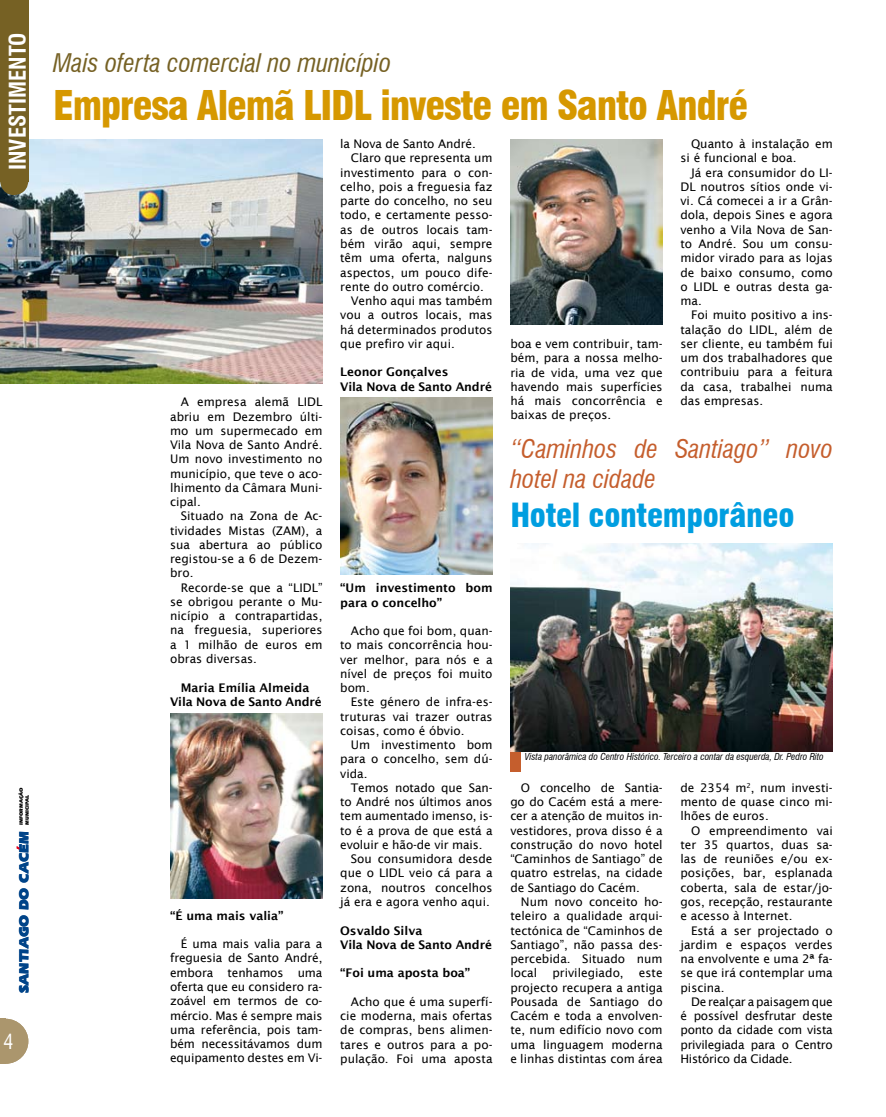
<style>
.page{position:relative;width:886px;height:1117px;background:#fff}
.page>*{position:absolute;margin:0;border:0;box-sizing:border-box;transform-origin:0 0}
.t1{font:900 condensed 40px "Swiss 721 BT";letter-spacing:-.03em;color:#d69800}
.t2{font:900 condensed 32.5px "Swiss 721 BT";letter-spacing:-.01em;color:#009ee0}
.t3{font:italic condensed 25px/30px "Swiss 721 BT";color:#c55e2d}
.t4{font:italic condensed 25px "Swiss 721 BT";color:#766124}
.t5{font:700 condensed 22.5px "Swiss 721 BT";color:#fff}
.t6{font:900 13.75px "Eras IT Cby BT";color:#004489}
.t7{font:11.88px/14.2px "Lucida Sans";color:#000;text-align:justify}
.t8{font:600 11.88px/14.2px "Lucida Sans";color:#000}
.t9{font:italic condensed 9.38px "Swiss 721 BT";color:#000}
.t10{font:900 5px/6px "Eras IT Cby BT";color:#000}
</style>
<div class="page">
<img style="left:0;top:139px;width:322px;height:244px">
<div style="left:0;top:0;width:29px;height:182px;background:#766124"></div>
<svg style="left:0;top:182px;width:28px;height:13px"></svg>
<div style="left:510px;top:750px;width:11px;height:21px;background:#c55e2d"></div>
<svg style="left:5px;top:1018px;width:23px;height:45px"></svg>
<div style="left:0;top:1018px;width:5px;height:45px;background:#ab966d"></div>
<img style="left:340px;top:397px;width:153px;height:177px">
<img style="left:170px;top:713px;width:152px;height:185px">
<img style="left:510px;top:139px;width:153px;height:186px">
<img style="left:510px;top:543px;width:323px;height:208px">
<h3 class="t5" style="left:4px;top:170px;width:139px;rotate:-90deg">INVESTIMENTO</h3>
<p class="t10" style="left:18px;top:824px;width:39px;rotate:-90deg">INFORMAÇÃO<br>MUNICIPAL</p>
<p class="t6" style="left:15px;top:992px;width:163px;rotate:-90deg">SANTIAGO DO CACEM</p>
<h3 class="t4" style="left:53px;top:48px;width:340px">Mais oferta comercial no município</h3>
<h1 class="t1" style="left:53px;top:82px;width:697px">Empresa Alemã LIDL investe em Santo André</h1>
<p class="t7" style="left:170px;top:395px;width:154px;text-indent:11px">A empresa alemã LIDL abriu em Dezembro últi&shy;mo um supermecado em Vila Nova de Santo André.<br>Um novo investimento no município, que teve o aco&shy;lhimento da Câmara Muni&shy;cipal.</p>
<p class="t7" style="left:170px;top:509px;width:154px;text-indent:11px">Situado na Zona de Ac&shy;tividades Mistas (ZAM), a sua abertura ao público registou-se a 6 de Dezem&shy;bro.</p>
<p class="t7" style="left:170px;top:580px;width:154px;text-indent:11px">Recorde-se que a “LIDL” se obrigou perante o Mu&shy;nicípio a contrapartidas, na freguesia, superiores a 1 milhão de euros em obras diversas.</p>
<p class="t8" style="left:170px;top:680px;width:153px;text-align:center">Maria Emília Almeida<br>Vila Nova de Santo André</p>
<p class="t8" style="left:170px;top:908px;width:115px">“É uma mais valia”</p>
<p class="t7" style="left:170px;top:936px;width:154px;text-indent:11px">É uma mais valia para a freguesia de Santo André, embora tenhamos uma oferta que eu considero ra&shy;zoável em termos de co&shy;mércio. Mas é sempre mais uma referência, pois tam&shy;bém necessitávamos dum equipamento destes em Vi-</p>
<p class="t7" style="left:340px;top:137px;width:137px">la Nova de Santo André.</p>
<p class="t7" style="left:351px;top:151px;width:143px">Claro que representa um</p>
<p class="t7" style="left:340px;top:165px;width:154px">investimento para o con-</p>
<p class="t7" style="left:340px;top:179px;width:154px">celho, pois a freguesia faz</p>
<p class="t7" style="left:340px;top:194px;width:154px">parte do concelho, no seu</p>
<p class="t7" style="left:340px;top:208px;width:154px">todo, e certamente pesso-</p>
<p class="t7" style="left:340px;top:222px;width:154px">as de outros locais tam-</p>
<p class="t7" style="left:340px;top:236px;width:154px">bém virão aqui, sempre</p>
<p class="t7" style="left:340px;top:251px;width:154px">têm uma oferta, nalguns</p>
<p class="t7" style="left:340px;top:265px;width:154px">aspectos, um pouco dife-</p>
<p class="t7" style="left:340px;top:279px;width:145px">rente do outro comércio.</p>
<p class="t7" style="left:351px;top:293px;width:143px">Venho aqui mas também</p>
<p class="t7" style="left:340px;top:308px;width:154px">vou a outros locais, mas</p>
<p class="t7" style="left:340px;top:322px;width:154px">há determinados produtos</p>
<p class="t7" style="left:340px;top:336px;width:116px">que prefiro vir aqui.</p>
<p class="t8" style="left:340px;top:365px;width:153px">Leonor Gonçalves<br>Vila Nova de Santo André</p>
<p class="t8" style="left:340px;top:580px;width:154px">“Um investimento bom para o concelho”</p>
<p class="t7" style="left:340px;top:623px;width:154px;text-indent:11px">Acho que foi bom, quan&shy;to mais concorrência hou&shy;ver melhor, para nós e a nível de preços foi muito bom.</p>
<p class="t7" style="left:340px;top:694px;width:154px;text-indent:11px">Este género de infra-es&shy;truturas vai trazer outras coisas, como é óbvio.</p>
<p class="t7" style="left:340px;top:737px;width:154px;text-indent:11px">Um investimento bom para o concelho, sem dú&shy;vida.</p>
<p class="t7" style="left:351px;top:780px;width:143px">Temos notado que San-</p>
<p class="t7" style="left:340px;top:794px;width:154px">to André nos últimos anos</p>
<p class="t7" style="left:340px;top:808px;width:154px">tem aumentado imenso, is-</p>
<p class="t7" style="left:340px;top:823px;width:154px">to é a prova de que está a</p>
<p class="t7" style="left:340px;top:837px;width:144px">evoluir e hão-de vir mais.</p>
<p class="t7" style="left:351px;top:851px;width:143px">Sou consumidora desde</p>
<p class="t7" style="left:340px;top:865px;width:154px">que o LIDL veio cá para a</p>
<p class="t7" style="left:340px;top:880px;width:154px">zona, noutros concelhos</p>
<p class="t7" style="left:340px;top:894px;width:151px">já era e agora venho aqui.</p>
<p class="t8" style="left:340px;top:922px;width:153px">Osvaldo Silva<br>Vila Nova de Santo André</p>
<p class="t8" style="left:340px;top:965px;width:132px">“Foi uma aposta boa”</p>
<p class="t7" style="left:340px;top:994px;width:154px;text-indent:11px">Acho que é uma superfí&shy;cie moderna, mais ofertas de compras, bens alimen&shy;tares e outros para a po&shy;pulação. Foi uma aposta</p>
<p class="t7" style="left:680px;top:137px;width:154px;text-indent:11px">Quanto à instalação em si é funcional e boa.</p>
<p class="t7" style="left:680px;top:165px;width:154px;text-indent:11px">Já era consumidor do LI-DL noutros sítios onde vi&shy;vi. Cá comecei a ir a Grân&shy;dola, depois Sines e agora venho a Vila Nova de San&shy;to André. Sou um consu&shy;midor virado para as lojas de baixo consumo, como o LIDL e outras desta ga&shy;ma.</p>
<p class="t7" style="left:680px;top:308px;width:154px;text-indent:11px">Foi muito positivo a ins&shy;talação do LIDL, além de ser cliente, eu também fui um dos trabalhadores que contribuiu para a feitura da casa, trabalhei numa das empresas.</p>
<h3 class="t3" style="left:510px;top:433px;width:324px">“Caminhos de Santiago” novo hotel na cidade</h3>
<h2 class="t2" style="left:510px;top:495px;width:286px">Hotel contemporâneo</h2>
<p class="t7" style="left:510px;top:336px;width:154px">boa e vem contribuir, tam&shy;bém, para a nossa melho&shy;ria de vida, uma vez que havendo mais superfícies há mais concorrência e baixas de preços.</p>
<p class="t9" style="left:525px;top:750px;width:301px">Vista panorâmica do Centro Histórico. Terceiro a contar da esquerda, Dr. Pedro Rito</p>
<p class="t7" style="left:510px;top:780px;width:154px;text-indent:11px">O concelho de Santia&shy;go do Cacém está a mere&shy;cer a atenção de muitos in&shy;vestidores, prova disso é a construção do novo hotel “Caminhos de Santiago” de quatro estrelas, na cidade de Santiago do Cacém.</p>
<p class="t7" style="left:510px;top:894px;width:154px;text-indent:11px">Num novo conceito ho&shy;teleiro a qualidade arqui&shy;tectónica de “Caminhos de Santiago”, não passa des&shy;percebida. Situado num local</p>
<p class="t7" style="left:552px;top:965px;width:73px">privilegiado,</p>
<p class="t7" style="left:510px;top:965px;width:154px;text-indent:129px">este projecto recupera a antiga Pousada de Santiago do Cacém e toda a envolven&shy;te, num edifício novo com uma linguagem moderna e linhas distintas com área</p>
<p class="t7" style="left:680px;top:780px;width:154px">de 2354 m<sup>2</sup>, num investi&shy;mento de quase cinco mi&shy;lhões de euros.</p>
<p class="t7" style="left:680px;top:823px;width:154px;text-indent:11px">O empreendimento vai ter 35 quartos, duas sa&shy;las de reuniões e/ou ex&shy;posições, bar, esplanada coberta, sala de estar/jo&shy;gos, recepção, restaurante e acesso à Internet.</p>
<p class="t7" style="left:680px;top:922px;width:154px;text-indent:11px">Está a ser projectado o jardim e espaços verdes na envolvente e uma 2ª fa&shy;se que irá contemplar uma piscina.</p>
<p class="t7" style="left:680px;top:994px;width:154px;text-indent:11px">De realçar a paisagem que é possível desfrutar deste ponto da cidade com vista privilegiada para o Centro Histórico da Cidade.</p>
</div>
